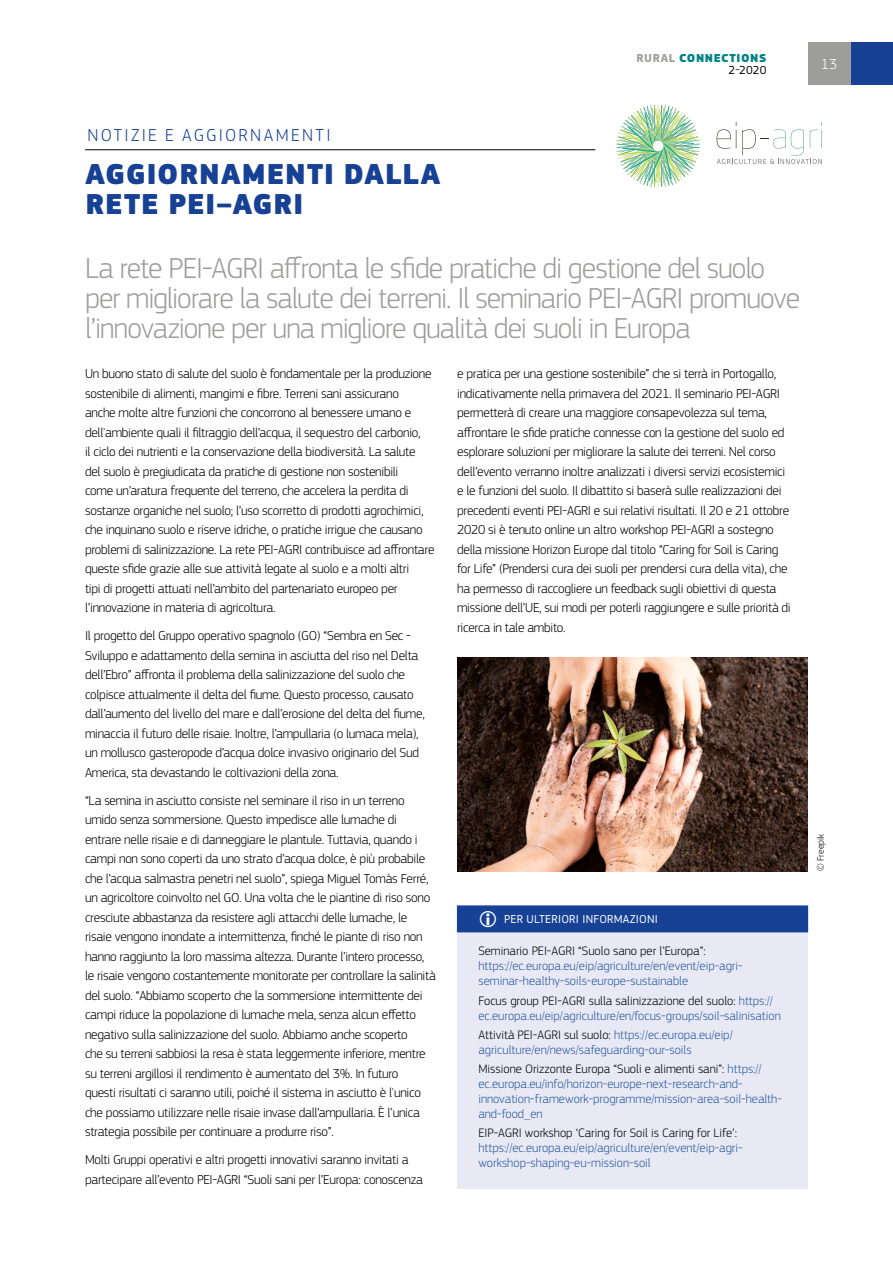
<style>
.page{position:relative;width:893px;height:1263px;background:#fff}
.page>*{position:absolute;margin:0;border:0;box-sizing:border-box;transform-origin:0 0}
.t1{font:300 30px/30px "EC Square Sans Pro";letter-spacing:-.035em;color:#9d9d9c}
.t2{font:900 30px/30px "EC Square Sans Pro";letter-spacing:.035em;color:#164194}
.t3{font:300 18px "EC Square Sans Pro";letter-spacing:.125em;color:#164194}
.t4{font:300 15px "EC Square Sans Pro";color:#fff}
.t5{font:300 13.5px/19.5px "EC Square Sans Pro";letter-spacing:-.02em;color:#000}
.t6{font:300 12.75px/15px "EC Square Sans Pro";color:#275b9b}
.t7{font:300 12.75px "EC Square Sans Pro";color:#000}
.t8{font:12px "EC Square Sans Pro";letter-spacing:.02em;color:#fff}
.t9{font:900 12px/12px "EC Square Sans Pro";letter-spacing:.05em;color:#008387;text-align:right}
.t10{font:300 9.75px "EC Square Sans Pro";color:#000}
.s1{font-weight:700;color:#9d9d9c}
.s2{font-weight:400;color:#000}
.s3{font-size:22.5px;color:#fffffd}
.s4{color:#000}
</style>
<div class="page">
<div style="left:850px;top:43px;width:43px;height:42px;background:#164194"></div>
<hr style="left:85px;top:149px;width:510px;height:1px;background:#000">
<svg style="left:717px;top:122px;width:105px;height:42px"></svg>
<hr style="left:658px;top:152px;width:1px;height:36px;background:#dae9b7">
<img style="left:617px;top:104px;width:83px;height:83px">
<div style="left:457px;top:906px;width:351px;height:282px;background:#e9e9f6"></div>
<div style="left:457px;top:905px;width:351px;height:27px;background:#164194"></div>
<img style="left:457px;top:657px;width:351px;height:214px">
<div style="left:808px;top:43px;width:42px;height:42px;background:#9d9d9c"></div>
<p class="t9" style="left:637px;top:53px;width:131px"><span class="s1">RURAL</span> CONNECTIONS<br><span class="s2">2-2020</span></p>
<p class="t4" style="left:821px;top:56px;width:18px">13</p>
<h2 class="t3" style="left:87px;top:125px;width:245px">NOTIZIE E AGGIORNAMENTI</h2>
<h1 class="t2" style="left:85px;top:160px;width:356px">AGGIORNAMENTI DALLA<br>RETE PEI–AGRI</h1>
<h1 class="t1" style="left:85px;top:253px;width:717px">La rete PEI-AGRI affronta le sfide pratiche di gestione del suolo per migliorare la salute dei terreni. Il seminario PEI-AGRI promuove l’innovazione per una migliore qualità dei suoli in Europa</h1>
<p class="t5" style="left:85px;top:364px;width:351px">Un buono stato di salute del suolo è fondamentale per la produzione sostenibile di alimenti, mangimi e fibre. Terreni sani assicurano<br>anche molte altre funzioni che concorrono al benessere umano e dell'ambiente quali il filtraggio dell’acqua, il sequestro del carbonio,<br>il ciclo dei nutrienti e la conservazione della biodiversità. La salute del suolo è pregiudicata da pratiche di gestione non sostenibili<br>come un’aratura frequente del terreno, che accelera la perdita di sostanze organiche nel suolo; l’uso scorretto di prodotti agrochimici, che inquinano suolo e riserve idriche, o pratiche irrigue che causano problemi di salinizzazione. La rete PEI-AGRI contribuisce ad affrontare queste sfide grazie alle sue attività legate al suolo e a molti altri<br>tipi di progetti attuati nell’ambito del partenariato europeo per l’innovazione in materia di agricoltura.</p>
<p class="t5" style="left:85px;top:626px;width:341px">Il progetto del Gruppo operativo spagnolo (GO) “Sembra en Sec - Sviluppo e adattamento della semina in asciutta del riso nel Delta dell’Ebro” affronta il problema della salinizzazione del suolo che colpisce attualmente il delta del fiume. Questo processo, causato dall’aumento del livello del mare e dall’erosione del delta del fiume, minaccia il futuro delle risaie. Inoltre, l’ampullaria (o lumaca mela), un mollusco gasteropode d’acqua dolce invasivo originario del Sud America, sta devastando le coltivazioni della zona.</p>
<p class="t5" style="left:85px;top:790px;width:352px">“La semina in asciutto consiste nel seminare il riso in un terreno umido senza sommersione. Questo impedisce alle lumache di entrare nelle risaie e di danneggiare le plantule. Tuttavia, quando i campi non sono coperti da uno strato d’acqua dolce, è più probabile che l’acqua salmastra penetri nel suolo”, spiega Miguel Tomàs Ferré, un agricoltore coinvolto nel GO. Una volta che le piantine di riso sono cresciute abbastanza da resistere agli attacchi delle lumache, le risaie vengono inondate a intermittenza, finché le piante di riso non hanno raggiunto la loro massima altezza. Durante l’intero processo, le risaie vengono costantemente monitorate per controllare la salinità del suolo. “Abbiamo scoperto che la sommersione intermittente dei campi riduce la popolazione di lumache mela, senza alcun effetto negativo sulla salinizzazione del suolo. Abbiamo anche scoperto<br>che su terreni sabbiosi la resa è stata leggermente inferiore, mentre su terreni argillosi il rendimento è aumentato del 3%. In futuro<br>questi risultati ci saranno utili, poiché il sistema in asciutto è l'unico che possiamo utilizzare nelle risaie invase dall’ampullaria. È l’unica strategia possibile per continuare a produrre riso”.</p>
<p class="t5" style="left:85px;top:1150px;width:339px">Molti Gruppi operativi e altri progetti innovativi saranno invitati a partecipare all’evento PEI-AGRI “Suoli sani per l’Europa: conoscenza</p>
<p class="t5" style="left:457px;top:364px;width:335px">e pratica per una gestione sostenibile” che si terrà in Portogallo, indicativamente nella primavera del 2021. Il seminario PEI-AGRI permetterà di creare una maggiore consapevolezza sul tema, affrontare le sfide pratiche connesse con la gestione del suolo ed esplorare soluzioni per migliorare la salute dei terreni. Nel corso dell’evento verranno inoltre analizzati i diversi servizi ecosistemici e le funzioni del suolo. Il dibattito si baserà sulle realizzazioni dei precedenti eventi PEI-AGRI e sui relativi risultati. Il 20 e 21 ottobre 2020 si è tenuto online un altro workshop PEI-AGRI a sostegno della missione Horizon Europe dal titolo “Caring for Soil is Caring for Life” (Prendersi cura dei suoli per prendersi cura della vita), che ha permesso di raccogliere un feedback sugli obiettivi di questa missione dell’UE, sui modi per poterli raggiungere e sulle priorità di ricerca in tale ambito.</p>
<p class="t8" style="left:478px;top:912px;width:181px"><span class="s3">΂</span> PER ULTERIORI INFORMAZIONI</p>
<p class="t7" style="left:478px;top:944px;width:229px">Seminario PEI-AGRI “Suolo sano per l’Europa”:</p>
<p class="t6" style="left:478px;top:958px;width:266px">https://ec.europa.eu/eip/agriculture/en/event/eip-agri&shy;seminar-healthy-soils-europe-sustainable</p>
<p class="t6" style="left:478px;top:993px;width:304px"><span class="s4">Focus group PEI-AGRI sulla salinizzazione del suolo:</span> https:// ec.europa.eu/eip/agriculture/en/focus-groups/soil-salinisation</p>
<p class="t6" style="left:478px;top:1027px;width:256px"><span class="s4">Attività PEI-AGRI sul suolo:</span> https://ec.europa.eu/eip/ agriculture/en/news/safeguarding-our-soils</p>
<p class="t6" style="left:478px;top:1061px;width:305px"><span class="s4">Missione Orizzonte Europa “Suoli e alimenti sani”:</span> https:// ec.europa.eu/info/horizon-europe-next-research-and&shy;innovation-framework-programme/mission-area-soil-health&shy;and-food_en</p>
<p class="t7" style="left:478px;top:1125px;width:260px">EIP-AGRI workshop ‘Caring for Soil is Caring for Life’:</p>
<p class="t6" style="left:478px;top:1140px;width:266px">https://ec.europa.eu/eip/agriculture/en/event/eip-agri&shy;workshop-shaping-eu-mission-soil</p>
<p class="t10" style="left:815px;top:871px;width:39px;rotate:-90deg">© Freepik</p>
</div>
